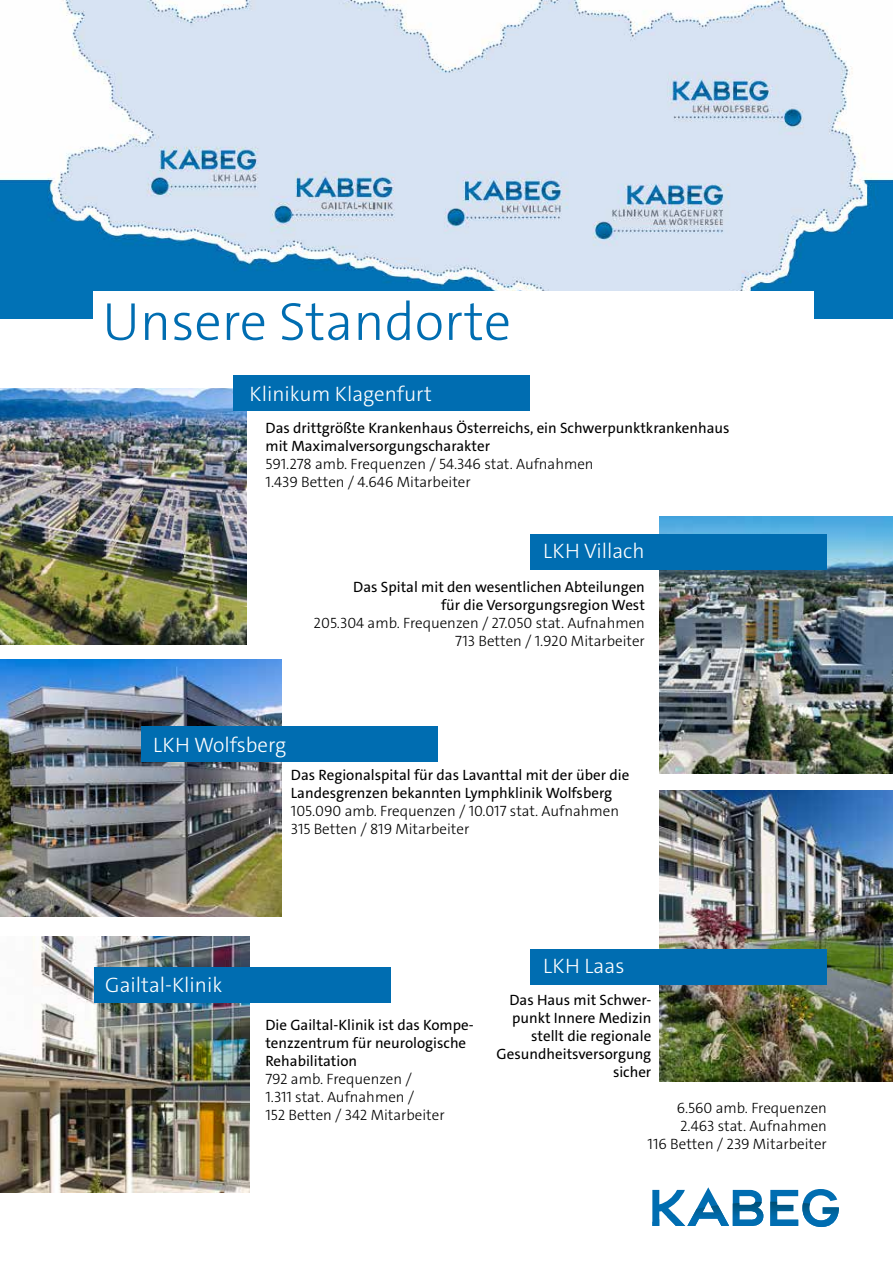
<style>
.page{position:relative;width:893px;height:1263px;background:#fff}
.page>*{position:absolute;margin:0;border:0;box-sizing:border-box;transform-origin:0 0}
.t1{font:300 54px "The Sans";color:#006db1}
.t2{font:300 21px "The Sans";color:#fff}
.t3{font:15px/18px "The Sans";color:#000}
.t4{font:300 15px/18px "The Sans";color:#000}
</style>
<div class="page">
<img style="left:0;top:0;width:893px;height:319px">
<svg style="left:652px;top:1187px;width:187px;height:40px"></svg>
<div style="left:94px;top:291px;width:720px;height:73px;background:#fff"></div>
<img style="left:0;top:388px;width:247px;height:257px">
<img style="left:660px;top:517px;width:233px;height:256px">
<img style="left:0;top:660px;width:281px;height:256px">
<div style="left:141px;top:726px;width:297px;height:36px;background:#006db1"></div>
<div style="left:530px;top:534px;width:297px;height:36px;background:#006db1"></div>
<div style="left:233px;top:375px;width:297px;height:36px;background:#006db1"></div>
<img style="left:660px;top:791px;width:233px;height:290px">
<div style="left:530px;top:949px;width:297px;height:36px;background:#006db1"></div>
<img style="left:0;top:936px;width:250px;height:257px">
<div style="left:94px;top:967px;width:296px;height:36px;background:#006db1"></div>
<h1 class="t1" style="left:102px;top:287px;width:411px">Unsere Standorte</h1>
<h2 class="t2" style="left:250px;top:380px;width:184px">Klinikum Klagenfurt</h2>
<p class="t3" style="left:266px;top:419px;width:466px">Das drittgrößte Krankenhaus Österreichs, ein Schwerpunktkrankenhaus mit Maximalversorgungscharakter</p>
<p class="t4" style="left:266px;top:455px;width:330px">591.278 amb. Frequenzen / 54.346 stat. Aufnahmen<br>1.439 Betten / 4.646 Mitarbeiter</p>
<h2 class="t2" style="left:543px;top:538px;width:103px">LKH Villach</h2>
<p class="t3" style="left:353px;top:578px;width:293px;text-align:right">Das Spital mit den wesentlichen Abteilungen für die Versorgungsregion West</p>
<p class="t4" style="left:314px;top:614px;width:333px;text-align:right">205.304 amb. Frequenzen / 27.050 stat. Aufnahmen<br>713 Betten / 1.920 Mitarbeiter</p>
<h2 class="t2" style="left:153px;top:731px;width:135px">LKH Wolfsberg</h2>
<p class="t3" style="left:291px;top:766px;width:340px">Das Regionalspital für das Lavanttal mit der über die<br>Landesgrenzen bekannten Lymphklinik Wolfsberg</p>
<p class="t4" style="left:291px;top:802px;width:330px">105.090 amb. Frequenzen / 10.017 stat. Aufnahmen<br>315 Betten / 819 Mitarbeiter</p>
<h2 class="t2" style="left:105px;top:971px;width:119px">Gailtal-Klinik</h2>
<p class="t3" style="left:265px;top:1016px;width:210px">Die Gailtal-Klinik ist das Kompe&shy;tenzzentrum für neurologische<br>Rehabilitation</p>
<p class="t4" style="left:265px;top:1070px;width:181px">792 amb. Frequenzen /<br>1.311 stat. Aufnahmen /<br>152 Betten / 342 Mitarbeiter</p>
<h2 class="t2" style="left:543px;top:953px;width:83px">LKH Laas</h2>
<p class="t3" style="left:497px;top:991px;width:156px;text-align:right">Das Haus mit Schwer&shy;punkt Innere Medizin stellt die regionale<br>Gesundheitsversorgung sicher</p>
<p class="t4" style="left:648px;top:1099px;width:181px;text-align:right">6.560 amb. Frequenzen<br>2.463 stat. Aufnahmen<br>116 Betten / 239 Mitarbeiter</p>
</div>
